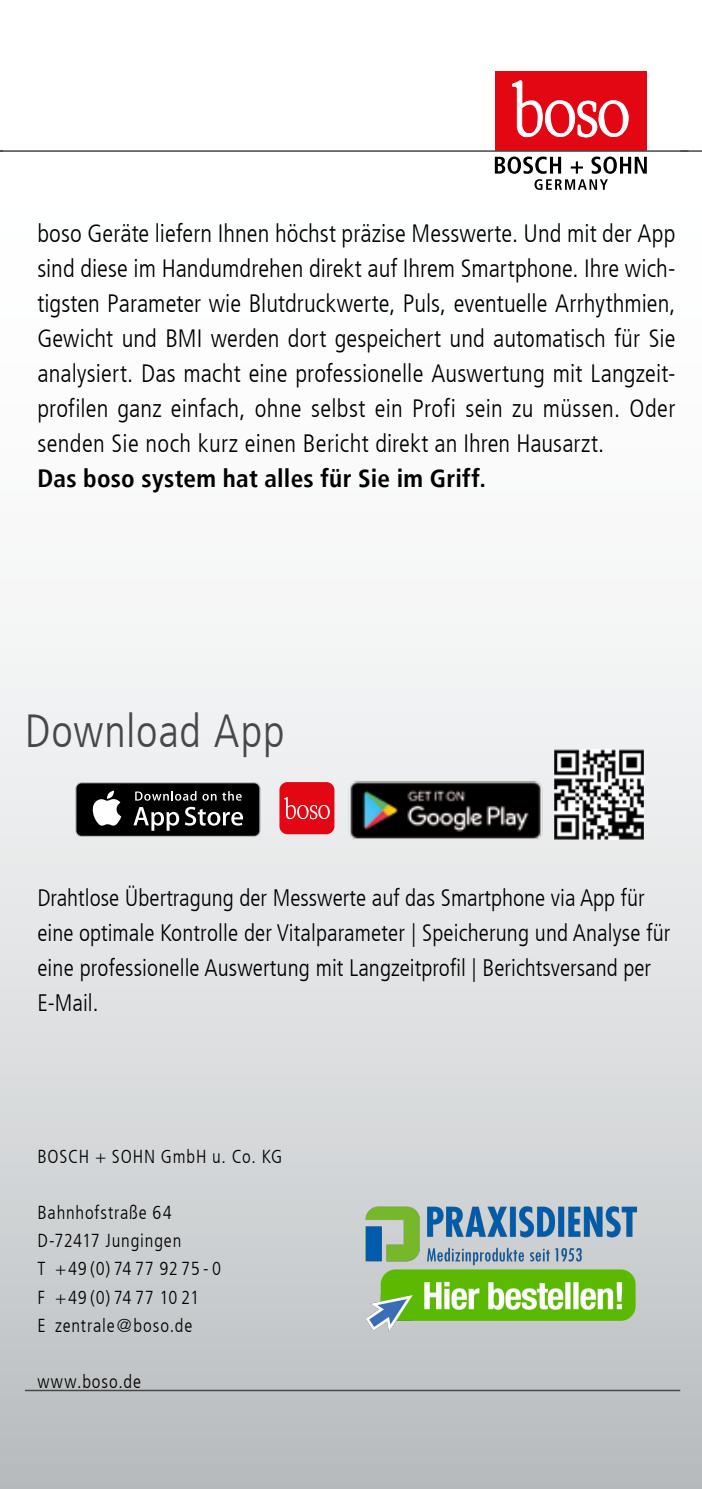
<style>
.page{position:relative;width:702px;height:1489px;background:#fff}
.page>*{position:absolute;margin:0;border:0;box-sizing:border-box;transform-origin:0 0}
.t1{font:300 condensed 46.25px "Frutiger LT";letter-spacing:.015em;color:#474949}
.t2{font:300 condensed 25px/35px "Frutiger LT";letter-spacing:.015em;color:#000;text-align:justify}
.t3{font:700 condensed 25px "Frutiger LT";letter-spacing:.01em;color:#000}
.t4{font:300 condensed 23.75px/35px "Frutiger LT";color:#000}
.t5{font:300 condensed 18.75px/28px "Frutiger LT";letter-spacing:.045em;color:#000}
</style>
<div class="page">
<div style="left:0;top:0;width:702px;height:1488px;background:linear-gradient(to bottom,#fff,#c2c6c8)"></div>
<hr style="left:680px;top:150px;width:22px;height:2px;background:#474949">
<div style="left:495px;top:71px;width:152px;height:79px;background:#e30613"></div>
<svg style="left:512px;top:80px;width:116px;height:57px"></svg>
<svg style="left:495px;top:156px;width:151px;height:34px"></svg>
<hr style="left:0;top:150px;width:688px;height:2px;background:#474949">
<hr style="left:25px;top:1389px;width:655px;height:1px;background:#474949">
<img style="left:554px;top:749px;width:89px;height:90px">
<svg style="left:75px;top:782px;width:186px;height:55px"></svg>
<div style="left:76px;top:783px;width:183px;height:52px;background:#000;border-radius:5px"></div>
<svg style="left:92px;top:790px;width:29px;height:35px"></svg>
<svg style="left:133px;top:807px;width:46px;height:23px"></svg>
<svg style="left:185px;top:806px;width:58px;height:19px"></svg>
<svg style="left:135px;top:791px;width:61px;height:9px"></svg>
<svg style="left:202px;top:794px;width:14px;height:6px"></svg>
<svg style="left:222px;top:791px;width:20px;height:9px"></svg>
<img style="left:336px;top:767px;width:218px;height:72px">
<div style="left:279px;top:782px;width:55px;height:52px;background:#e30613;border-radius:8px"></div>
<svg style="left:284px;top:797px;width:46px;height:22px"></svg>
<img style="left:359px;top:1201px;width:286px;height:135px">
<p class="t2" style="left:37px;top:216px;width:639px">boso Geräte liefern Ihnen höchst präzise Messwerte. Und mit der App sind diese im Handumdrehen direkt auf Ihrem Smartphone. Ihre wich&shy;tigsten Parameter wie Blutdruckwerte, Puls, eventuelle Arrhythmien, Gewicht und BMI werden dort gespeichert und automatisch für Sie analysiert. Das macht eine professionelle Auswertung mit Langzeit&shy;profilen ganz einfach, ohne selbst ein Profi sein zu müssen. Oder senden Sie noch kurz einen Bericht direkt an Ihren Hausarzt.</p>
<p class="t3" style="left:37px;top:463px;width:450px">Das boso system hat alles für Sie im Griff.</p>
<h1 class="t1" style="left:25px;top:704px;width:261px">Download App</h1>
<p class="t4" style="left:37px;top:880px;width:634px">Drahtlose Übertragung der Messwerte auf das Smartphone via App für eine optimale Kontrolle der Vitalparameter | Speicherung und Analyse für eine professionelle Auswertung mit Langzeitprofil | Berichtsversand per E-Mail.</p>
<p class="t5" style="left:37px;top:1143px;width:246px">BOSCH + SOHN GmbH u. Co. KG</p>
<p class="t5" style="left:37px;top:1199px;width:185px">Bahnhofstraße 64<br>D-72417 Jungingen<br>T + 49 (0) 74 77 92 75 - 0<br>F + 49 (0) 74 77 10 21<br>E zentrale @ boso.de</p>
<p class="t5" style="left:37px;top:1367px;width:105px">www.boso.de</p>
</div>
